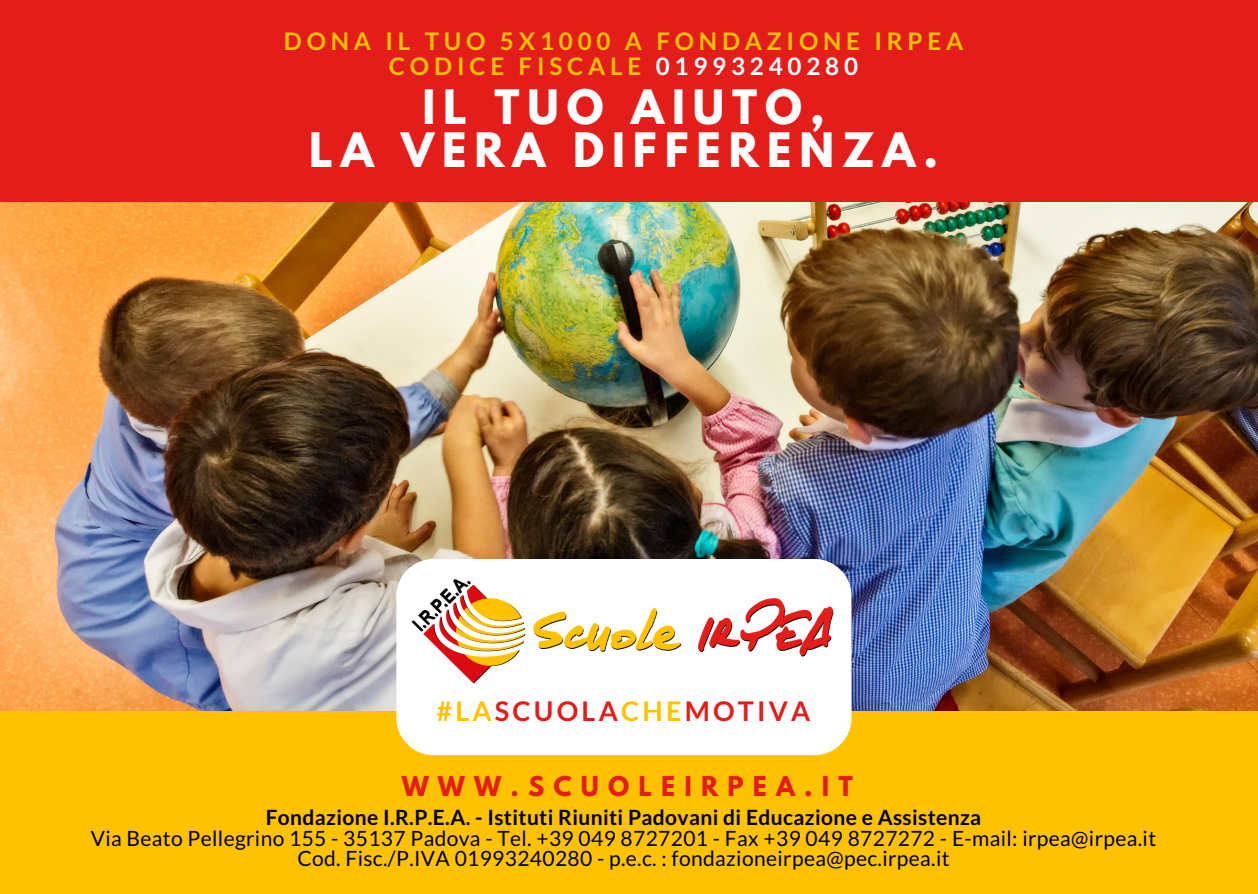
<style>
.page{position:relative;width:1258px;height:894px;background:#fff}
.page>*{position:absolute;margin:0;border:0;box-sizing:border-box;transform-origin:0 0}
.t1{font:700 42px/42.9px "League Spartan";letter-spacing:.19em;color:#fff;text-align:center}
.t2{font:700 27px "Lato";letter-spacing:.12em;color:#e31e1a}
.t3{font:700 24.3px/24.9px "Lato";letter-spacing:.2em;color:#ffc200;text-align:center}
.t4{font:700 24.3px "League Spartan";letter-spacing:.38em;color:#e31e1a}
.t5{font:21px/20.4px "Lato";letter-spacing:.015em;color:#000;text-align:center}
.t6{font:700 21px "Lato";letter-spacing:.015em;color:#000}
.s1{color:#fff}
.s2{color:#ffc200}
</style>
<div class="page">
<div style="left:0;top:0;width:1258px;height:893px;background:#e31e1a"></div>
<img style="left:0;top:202px;width:1258px;height:508px">
<div style="left:0;top:710px;width:1258px;height:183px;background:#ffc200"></div>
<div style="left:396px;top:559px;width:455px;height:196px;background:#fff;border-radius:37px"></div>
<img style="left:396px;top:571px;width:455px;height:122px">
<p class="t3" style="left:284px;top:28px;width:681px">DONA IL TUO 5X1000 A FONDAZIONE IRPEA<br>CODICE FISCALE <span class="s1">01993240280</span></p>
<h1 class="t1" style="left:309px;top:91px;width:630px">IL TUO AIUTO,<br>LA VERA DIFFERENZA.</h1>
<p class="t2" style="left:436px;top:694px;width:375px"><span class="s2">#LA</span>SCUOLA<span class="s2">CHE</span>MOTIVA</p>
<p class="t4" style="left:402px;top:774px;width:453px">WWW.SCUOLEIRPEA.IT</p>
<p class="t6" style="left:266px;top:804px;width:717px">Fondazione I.R.P.E.A. - Istituti Riuniti Padovani di Educazione e Assistenza</p>
<p class="t5" style="left:91px;top:827px;width:1067px">Via Beato Pellegrino 155 - 35137 Padova - Tel. +39 049 8727201 - Fax +39 049 8727272 - E-mail: irpea@irpea.it<br>Cod. Fisc./P.IVA 01993240280 - p.e.c. : fondazioneirpea@pec.irpea.it</p>
</div>
